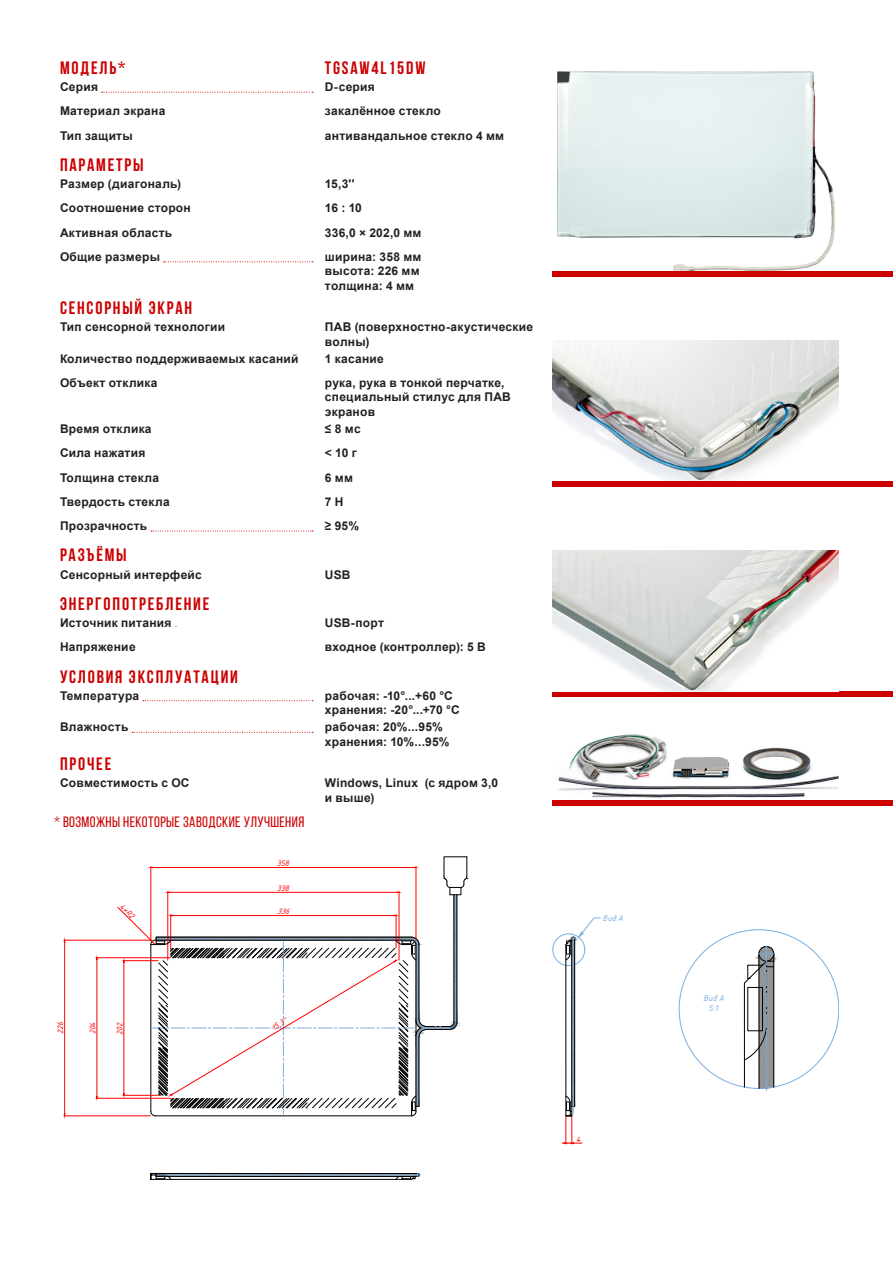
<style>
.page{position:relative;width:893px;height:1263px;background:#fff}
.page>*{position:absolute;margin:0;border:0;box-sizing:border-box;transform-origin:0 0}
.t1{font:700 18px "Bebas Neue";letter-spacing:.1em;color:#cc0001}
.t2{font:15px "Bebas Neue";letter-spacing:.025em;color:#cc0001}
.t3{font:700 12px/14.4px "Arial";letter-spacing:.02em;color:#231f20}
.t4{font:italic 8.25px/9.8px "GOST Common";color:#7aafdf;text-align:center}
.t5{font:italic 7.65px "GOST Common";color:#f00}
.t6{font:italic 7.5px "GOST Common";color:#f00}
.s1{font-weight:400;font-size:9px;color:#cc0001}
</style>
<div class="page">
<div style="left:553px;top:934px;width:32px;height:32px;border:1px solid #7aafdf;border-radius:50%"></div>
<hr style="left:96px;top:957px;width:74px;height:1px;background:#f00">
<hr style="left:96px;top:1098px;width:74px;height:1px;background:#f00">
<hr style="left:97px;top:959px;width:1px;height:137px;background:#f00">
<hr style="left:64px;top:940px;width:86px;height:1px;background:#f00">
<hr style="left:64px;top:1115px;width:86px;height:1px;background:#f00">
<hr style="left:64px;top:942px;width:1px;height:172px;background:#f00">
<svg style="left:118px;top:857px;width:350px;height:259px"></svg>
<hr style="left:151px;top:1179px;width:261px;height:1px;background:#000">
<svg style="left:151px;top:1173px;width:268px;height:6px"></svg>
<svg style="left:744px;top:946px;width:31px;height:144px"></svg>
<svg style="left:562px;top:918px;width:38px;height:226px"></svg>
<img style="left:557px;top:71px;width:277px;height:200px">
<div style="left:553px;top:271px;width:340px;height:6px;background:#cc0001"></div>
<div style="left:553px;top:481px;width:340px;height:6px;background:#cc0001"></div>
<img style="left:553px;top:341px;width:286px;height:140px">
<div style="left:553px;top:691px;width:340px;height:6px;background:#cc0001"></div>
<img style="left:553px;top:551px;width:286px;height:140px">
<div style="left:553px;top:800px;width:340px;height:6px;background:#cc0001"></div>
<img style="left:558px;top:734px;width:281px;height:64px">
<svg style="left:102px;top:92px;width:211px;height:1px"></svg>
<svg style="left:164px;top:261px;width:149px;height:1px"></svg>
<svg style="left:151px;top:531px;width:162px;height:1px"></svg>
<svg style="left:143px;top:700px;width:170px;height:1px"></svg>
<svg style="left:132px;top:732px;width:181px;height:1px"></svg>
<h1 class="t1" style="left:60px;top:58px;width:67px">МОДЕЛЬ*</h1>
<h1 class="t1" style="left:325px;top:58px;width:102px">TGSAW4L15DW</h1>
<p class="t3" style="left:60px;top:80px;width:40px">Серия</p>
<p class="t3" style="left:325px;top:80px;width:51px">D-серия</p>
<p class="t3" style="left:60px;top:104px;width:107px">Материал экрана</p>
<p class="t3" style="left:325px;top:104px;width:118px">закалённое стекло</p>
<p class="t3" style="left:60px;top:128px;width:74px">Тип защиты</p>
<p class="t3" style="left:325px;top:128px;width:181px">антивандальное стекло 4 мм</p>
<h1 class="t1" style="left:60px;top:155px;width:85px">ПАРАМЕТРЫ</h1>
<p class="t3" style="left:60px;top:177px;width:123px">Размер (диагональ)</p>
<p class="t3" style="left:325px;top:177px;width:31px">15,3''</p>
<p class="t3" style="left:60px;top:201px;width:132px">Соотношение сторон</p>
<p class="t3" style="left:325px;top:201px;width:38px">16 : 10</p>
<p class="t3" style="left:60px;top:225px;width:114px">Активная область</p>
<p class="t3" style="left:325px;top:225px;width:98px">336,0 × 202,0 мм</p>
<p class="t3" style="left:60px;top:250px;width:101px">Общие размеры</p>
<p class="t3" style="left:325px;top:250px;width:98px">ширина: 358 мм высота: 226 мм толщина: 4 мм</p>
<h1 class="t1" style="left:60px;top:298px;width:134px">СЕНСОРНЫЙ ЭКРАН</h1>
<p class="t3" style="left:60px;top:320px;width:167px">Тип сенсорной технологии</p>
<p class="t3" style="left:325px;top:320px;width:210px">ПАВ (поверхностно-акустические волны)</p>
<p class="t3" style="left:60px;top:352px;width:240px">Количество поддерживаемых касаний</p>
<p class="t3" style="left:325px;top:352px;width:60px">1 касание</p>
<p class="t3" style="left:60px;top:376px;width:99px">Объект отклика</p>
<p class="t3" style="left:325px;top:376px;width:188px">рука, рука в тонкой перчатке, специальный стилус для ПАВ экранов</p>
<p class="t3" style="left:60px;top:422px;width:93px">Время отклика</p>
<p class="t3" style="left:325px;top:422px;width:37px">≤ 8 мс</p>
<p class="t3" style="left:60px;top:446px;width:87px">Сила нажатия</p>
<p class="t3" style="left:325px;top:446px;width:33px">&lt; 10 г</p>
<p class="t3" style="left:60px;top:470px;width:101px">Толщина стекла</p>
<p class="t3" style="left:325px;top:470px;width:29px">6 мм</p>
<p class="t3" style="left:60px;top:495px;width:111px">Твердость стекла</p>
<p class="t3" style="left:325px;top:495px;width:20px">7 H</p>
<p class="t3" style="left:60px;top:519px;width:89px">Прозрачность</p>
<p class="t3" style="left:325px;top:519px;width:36px">≥ 95%</p>
<h1 class="t1" style="left:60px;top:545px;width:68px">РАЗЪЁМЫ</h1>
<p class="t3" style="left:60px;top:567px;width:143px">Сенсорный интерфейс</p>
<p class="t3" style="left:325px;top:567px;width:27px">USB</p>
<h1 class="t1" style="left:60px;top:594px;width:151px">ЭНЕРГОПОТРЕБЛЕНИЕ</h1>
<p class="t3" style="left:60px;top:616px;width:119px">Источник питания <span class="s1">.</span></p>
<p class="t3" style="left:325px;top:616px;width:61px">USB-порт</p>
<p class="t3" style="left:60px;top:640px;width:77px">Напряжение</p>
<p class="t3" style="left:325px;top:640px;width:163px">входное (контроллер): 5 В</p>
<h1 class="t1" style="left:60px;top:666px;width:179px">УСЛОВИЯ ЭКСПЛУАТАЦИИ</h1>
<p class="t3" style="left:60px;top:688px;width:81px">Температура</p>
<p class="t3" style="left:325px;top:688px;width:136px">рабочая: -10°...+60 °C хранения: -20°...+70 °C</p>
<p class="t3" style="left:60px;top:720px;width:70px">Влажность</p>
<p class="t3" style="left:325px;top:720px;width:126px">рабочая: 20%...95% хранения: 10%...95%</p>
<h1 class="t1" style="left:60px;top:754px;width:53px">ПРОЧЕЕ</h1>
<p class="t3" style="left:60px;top:776px;width:131px">Совместимость с OC</p>
<p class="t3" style="left:325px;top:776px;width:175px">Windows, Linux (с ядром 3,0 и выше)</p>
<p class="t2" style="left:54px;top:814px;width:252px">* ВОЗМОЖНЫ НЕКОТОРЫЕ ЗАВОДСКИЕ УЛУЧШЕНИЯ</p>
<p class="t5" style="left:277px;top:858px;width:14px">358</p>
<p class="t5" style="left:125px;top:901px;width:19px;rotate:45deg">4×R2</p>
<p class="t5" style="left:55px;top:1034px;width:14px;rotate:-90deg">226</p>
<p class="t5" style="left:88px;top:1034px;width:14px;rotate:-90deg">204</p>
<p class="t5" style="left:115px;top:1034px;width:14px;rotate:-90deg">202</p>
<p class="t5" style="left:277px;top:883px;width:14px">338</p>
<p class="t6" style="left:277px;top:906px;width:15px">336</p>
<p class="t5" style="left:270px;top:1024px;width:18px;rotate:-31deg">15,3''</p>
<p class="t4" style="left:602px;top:913px;width:22px">Вид А</p>
<p class="t5" style="left:576px;top:1134px;width:6px">4</p>
<p class="t4" style="left:703px;top:993px;width:22px">Вид А<br>5:1</p>
</div>
